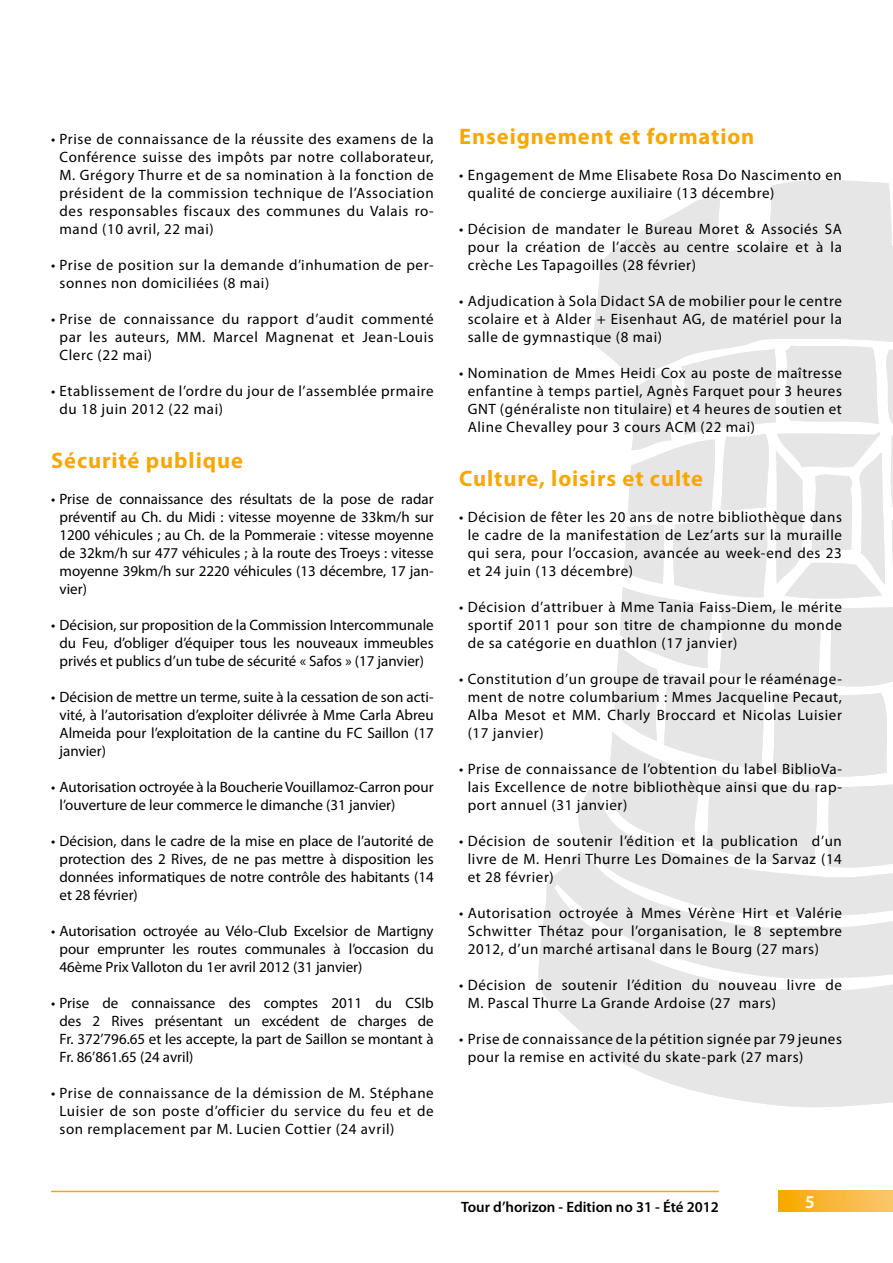
<style>
.page{position:relative;width:893px;height:1263px;background:#fff}
.page>*{position:absolute;margin:0;border:0;box-sizing:border-box;transform-origin:0 0}
.t1{font:700 22.5px "Myriad Pro";letter-spacing:.04em;color:#f7a800}
.t2{font:600 18px "Myriad Pro";color:#fff}
.t3{font:15px/18px "Myriad Pro";letter-spacing:.04em;color:#000;text-align:justify}
.t4{font:15px/18px "Myriad Pro";color:#000;text-align:center}
.t5{font:600 15px "Myriad Pro";color:#000}
</style>
<div class="page">
<svg style="left:594px;top:180px;width:299px;height:165px;fill:#e6e6e6"></svg>
<svg style="left:538px;top:856px;width:355px;height:252px;fill:#e6e6e6"></svg>
<svg style="left:575px;top:345px;width:318px;height:578px"></svg>
<hr style="left:51px;top:1191px;width:668px;height:1px;background:#f7a800">
<div style="left:778px;top:1191px;width:115px;height:21px;background:linear-gradient(to right,#f7a800,#fbc671)"></div>
<p class="t3" style="left:60px;top:130px;width:376px;text-indent:-9px">• Prise de connaissance de la réussite des examens de la Conférence suisse des impôts par notre collaborateur, M. Grégory Thurre et de sa nomination à la fonction de président de la commission technique de l’Association des responsables fiscaux des communes du Valais ro&shy;mand (10 avril, 22 mai)</p>
<p class="t3" style="left:60px;top:256px;width:376px;text-indent:-9px">• Prise de position sur la demande d’inhumation de per&shy;sonnes non domiciliées (8 mai)</p>
<p class="t3" style="left:60px;top:310px;width:376px;text-indent:-9px">• Prise de connaissance du rapport d’audit commenté par les auteurs, MM. Marcel Magnenat et Jean-Louis Clerc (22 mai)</p>
<p class="t3" style="left:60px;top:382px;width:376px;text-indent:-9px">• Etablissement de l’ordre du jour de l’assemblée prmaire du 18 juin 2012 (22 mai)</p>
<h1 class="t1" style="left:51px;top:446px;width:193px">Sécurité publique</h1>
<p class="t3" style="left:60px;top:490px;width:376px;text-indent:-9px">• Prise de connaissance des résultats de la pose de radar préventif au Ch. du Midi : vitesse moyenne de 33km/h sur 1200 véhicules ; au Ch. de la Pommeraie : vitesse moyenne de 32km/h sur 477 véhicules ; à la route des Troeys : vitesse moyenne 39km/h sur 2220 véhicules (13 décembre, 17 jan&shy;vier)</p>
<p class="t4" style="left:51px;top:616px;width:384px">• Décision, sur proposition de la Commission Intercommunale du Feu, d’obliger d’équiper tous les nouveaux immeubles privés et publics d’un tube de sécurité « Safos » (17 janvier)</p>
<p class="t3" style="left:60px;top:688px;width:376px;text-indent:-9px">• Décision de mettre un terme, suite à la cessation de son acti&shy;vité, à l’autorisation d’exploiter délivrée à Mme Carla Abreu Almeida pour l’exploitation de la cantine du FC Saillon (17 janvier)</p>
<p class="t4" style="left:60px;top:778px;width:376px;text-align:left;text-indent:-9px">• Autorisation octroyée à la Boucherie Vouillamoz-Carron pour l’ouverture de leur commerce le dimanche (31 janvier)</p>
<p class="t3" style="left:60px;top:832px;width:376px;text-indent:-9px">• Décision, dans le cadre de la mise en place de l’autorité de protection des 2 Rives, de ne pas mettre à disposition les données informatiques de notre contrôle des habitants (14 et 28 février)</p>
<p class="t3" style="left:60px;top:922px;width:376px;text-indent:-9px">• Autorisation octroyée au Vélo-Club Excelsior de Martigny pour emprunter les routes communales à l’occasion du 46ème Prix Valloton du 1er avril 2012 (31 janvier)</p>
<p class="t3" style="left:60px;top:994px;width:376px;text-indent:-9px">• Prise de connaissance des comptes 2011 du CSIb des 2 Rives présentant un excédent de charges de Fr. 372’796.65 et les accepte, la part de Saillon se montant à Fr. 86’861.65 (24 avril)</p>
<p class="t3" style="left:60px;top:1084px;width:376px;text-indent:-9px">• Prise de connaissance de la démission de M. Stéphane Luisier de son poste d’officier du service du feu et de son remplacement par M. Lucien Cottier (24 avril)</p>
<h1 class="t1" style="left:459px;top:122px;width:297px">Enseignement et formation</h1>
<p class="t3" style="left:468px;top:166px;width:376px;text-indent:-9px">• Engagement de Mme Elisabete Rosa Do Nascimento en qualité de concierge auxiliaire (13 décembre)</p>
<p class="t3" style="left:468px;top:220px;width:376px;text-indent:-9px">• Décision de mandater le Bureau Moret &amp; Associés SA pour la création de l’accès au centre scolaire et à la crèche Les Tapagoilles (28 février)</p>
<p class="t3" style="left:468px;top:292px;width:376px;text-indent:-9px">• Adjudication à Sola Didact SA de mobilier pour le centre scolaire et à Alder + Eisenhaut AG, de matériel pour la salle de gymnastique (8 mai)</p>
<p class="t3" style="left:468px;top:364px;width:376px;text-indent:-9px">• Nomination de Mmes Heidi Cox au poste de maîtresse enfantine à temps partiel, Agnès Farquet pour 3 heures GNT (généraliste non titulaire) et 4 heures de soutien et Aline Chevalley pour 3 cours ACM (22 mai)</p>
<h1 class="t1" style="left:459px;top:464px;width:245px">Culture, loisirs et culte</h1>
<p class="t3" style="left:468px;top:508px;width:376px;text-indent:-9px">• Décision de fêter les 20 ans de notre bibliothèque dans le cadre de la manifestation de Lez’arts sur la muraille qui sera, pour l’occasion, avancée au week-end des 23 et 24 juin (13 décembre)</p>
<p class="t3" style="left:468px;top:598px;width:376px;text-indent:-9px">• Décision d’attribuer à Mme Tania Faiss-Diem, le mérite sportif 2011 pour son titre de championne du monde de sa catégorie en duathlon (17 janvier)</p>
<p class="t3" style="left:468px;top:670px;width:376px;text-indent:-9px">• Constitution d’un groupe de travail pour le réaménage&shy;ment de notre columbarium : Mmes Jacqueline Pecaut, Alba Mesot et MM. Charly Broccard et Nicolas Luisier (17 janvier)</p>
<p class="t3" style="left:468px;top:760px;width:376px;text-indent:-9px">• Prise de connaissance de l’obtention du label BiblioVa&shy;lais Excellence de notre bibliothèque ainsi que du rap&shy;port annuel (31 janvier)</p>
<p class="t3" style="left:468px;top:832px;width:376px;text-indent:-9px">• Décision de soutenir l’édition et la publication d’un livre de M. Henri Thurre Les Domaines de la Sarvaz (14 et 28 février)</p>
<p class="t3" style="left:468px;top:904px;width:376px;text-indent:-9px">• Autorisation octroyée à Mmes Vérène Hirt et Valérie Schwitter Thétaz pour l’organisation, le 8 septembre 2012, d’un marché artisanal dans le Bourg (27 mars)</p>
<p class="t3" style="left:468px;top:976px;width:376px;text-indent:-9px">• Décision de soutenir l’édition du nouveau livre de<br>M. Pascal Thurre La Grande Ardoise (27 mars)</p>
<p class="t3" style="left:468px;top:1030px;width:376px;text-indent:-9px">• Prise de connaissance de la pétition signée par 79 jeunes pour la remise en activité du skate-park (27 mars)</p>
<p class="t5" style="left:461px;top:1197px;width:259px">Tour d’horizon - Edition no 31 - Été 2012</p>
<p class="t2" style="left:805px;top:1190px;width:11px">5</p>
</div>
